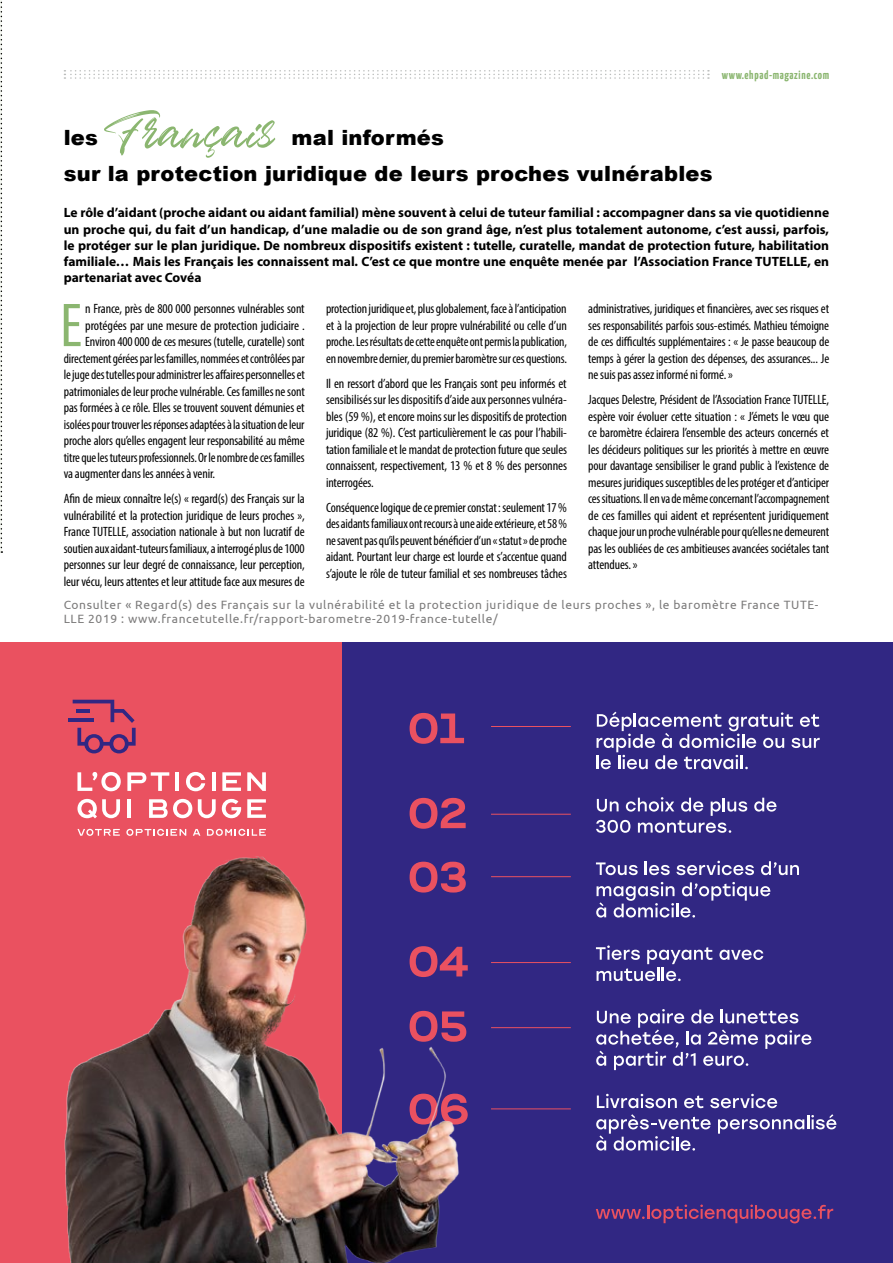
<style>
.page{position:relative;width:893px;height:1263px;background:#fff}
.page>*{position:absolute;margin:0;border:0;box-sizing:border-box;transform-origin:0 0}
.t1{font:90px "Badass Moon";letter-spacing:.01em;color:#8bb670}
.t2{font:condensed 62.4px "Myriad Pro";color:#8bb670}
.t3{font:900 21px/36px "Arial";letter-spacing:.01em;color:#000}
.t4{font:condensed 13.5px/16.5px "Myriad Pro";letter-spacing:-.01em;color:#000;text-align:justify}
.t5{font:700 13.5px/16.2px "Myriad Pro";color:#000;text-align:justify}
.copyrights{font:12px/14.4px "Ubuntu";letter-spacing:.05em;color:#7c7b7b}
.t6{font:700 12px "Yanone Kaffeesatz";letter-spacing:.05em;color:#8bb670}
</style>
<div class="page">
<svg style="left:0;top:0;width:2px;height:553px"></svg>
<svg style="left:64px;top:70px;width:645px;height:9px"></svg>
<div style="left:341px;top:642px;width:552px;height:621px;background:#312783"></div>
<div style="left:0;top:642px;width:341px;height:621px;background:#ea5160"></div>
<svg style="left:410px;top:713px;width:54px;height:31px"></svg>
<svg style="left:410px;top:798px;width:56px;height:14px"></svg>
<svg style="left:77px;top:799px;width:43px;height:13px"></svg>
<hr style="left:127px;top:799px;width:4px;height:19px;background:#fff">
<svg style="left:149px;top:799px;width:43px;height:13px"></svg>
<svg style="left:198px;top:799px;width:18px;height:13px"></svg>
<svg style="left:222px;top:799px;width:19px;height:13px"></svg>
<svg style="left:247px;top:799px;width:19px;height:13px"></svg>
<svg style="left:77px;top:772px;width:44px;height:19px"></svg>
<svg style="left:127px;top:772px;width:42px;height:19px"></svg>
<hr style="left:176px;top:772px;width:3px;height:19px;background:#fff">
<svg style="left:186px;top:772px;width:19px;height:19px"></svg>
<hr style="left:212px;top:772px;width:4px;height:19px;background:#fff">
<svg style="left:247px;top:772px;width:19px;height:19px"></svg>
<svg style="left:222px;top:772px;width:19px;height:19px"></svg>
<svg style="left:73px;top:700px;width:63px;height:53px"></svg>
<hr style="left:77px;top:709px;width:13px;height:4px;background:#312783">
<hr style="left:69px;top:718px;width:25px;height:4px;background:#312783">
<img style="left:64px;top:812px;width:484px;height:451px">
<svg style="left:596px;top:1204px;width:237px;height:20px"></svg>
<hr style="left:491px;top:726px;width:80px;height:1px;background:#ea5160">
<hr style="left:491px;top:814px;width:80px;height:1px;background:#ea5160">
<hr style="left:491px;top:876px;width:80px;height:1px;background:#ea5160">
<hr style="left:491px;top:962px;width:80px;height:1px;background:#ea5160">
<hr style="left:491px;top:1027px;width:80px;height:1px;background:#ea5160">
<hr style="left:491px;top:1108px;width:80px;height:1px;background:#ea5160">
<svg style="left:597px;top:712px;width:223px;height:57px"></svg>
<svg style="left:754px;top:798px;width:23px;height:14px"></svg>
<svg style="left:596px;top:797px;width:151px;height:36px"></svg>
<svg style="left:596px;top:862px;width:42px;height:13px"></svg>
<svg style="left:645px;top:861px;width:25px;height:14px"></svg>
<svg style="left:676px;top:861px;width:78px;height:14px"></svg>
<svg style="left:761px;top:861px;width:38px;height:14px"></svg>
<svg style="left:596px;top:882px;width:174px;height:35px"></svg>
<svg style="left:719px;top:950px;width:44px;height:10px"></svg>
<svg style="left:596px;top:945px;width:117px;height:36px"></svg>
<svg style="left:596px;top:1009px;width:216px;height:61px"></svg>
<svg style="left:597px;top:1094px;width:80px;height:14px"></svg>
<svg style="left:684px;top:1095px;width:19px;height:13px"></svg>
<svg style="left:710px;top:1094px;width:67px;height:14px"></svg>
<svg style="left:718px;top:1114px;width:119px;height:20px"></svg>
<svg style="left:596px;top:1114px;width:115px;height:36px"></svg>
<p class="t6" style="left:722px;top:67px;width:109px">www.ehpad-magazine.com</p>
<p class="t1" style="left:105px;top:61px;width:171px">Français</p>
<p class="t3" style="left:64px;top:119px;width:650px;text-indent:228px">mal informés<br>sur la protection juridique de leurs proches vulnérables</p>
<p class="t5" style="left:64px;top:204px;width:767px">Le rôle d’aidant (proche aidant ou aidant familial) mène souvent à celui de tuteur familial : accompagner dans sa vie quotidienne un proche qui, du fait d’un handicap, d’une maladie ou de son grand âge, n’est plus totalement autonome, c’est aussi, parfois, le protéger sur le plan juridique. De nombreux dispositifs existent : tutelle, curatelle, mandat de protection future, habilitation familiale… Mais les Français les connaissent mal. C’est ce que montre une enquête menée par l’Association France TUTELLE, en partenariat avec Covéa</p>
<p class="t2" style="left:60px;top:288px;width:24px">E</p>
<p class="t4" style="left:85px;top:300px;width:221px">n France, près de 800 000 personnes vulnérables sont</p>
<p class="t3" style="left:64px;top:119px;width:36px">les</p>
<p class="t4" style="left:588px;top:300px;width:242px">administratives, juridiques et financières, avec ses risques et ses responsabilités parfois sous-estimés. Mathieu témoigne de ces difficultés supplémentaires : « Je passe beaucoup de temps à gérer la gestion des dépenses, des assurances... Je ne suis pas assez informé ni formé. »</p>
<p class="t4" style="left:588px;top:391px;width:243px">Jacques Delestre, Président de l’Association France TUTELLE, espère voir évoluer cette situation : « J’émets le vœu que ce baromètre éclairera l’ensemble des acteurs concernés et les décideurs politiques sur les priorités à mettre en œuvre pour davantage sensibiliser le grand public à l’existence de mesures juridiques susceptibles de les protéger et d’anticiper ces situations. Il en va de même concernant l’accompagnement de ces familles qui aident et représentent juridiquement chaque jour un proche vulnérable pour qu’elles ne demeurent pas les oubliées de ces ambitieuses avancées sociétales tant attendues. »</p>
<p class="copyrights" style="left:64px;top:597px;width:756px">Consulter « Regard(s) des Français sur la vulnérabilité et la protection juridique de leurs proches », le baromètre France TUTE-<br>LLE 2019 : www.francetutelle.fr/rapport-barometre-2019-france-tutelle/</p>
<p class="t4" style="left:326px;top:300px;width:242px">protection juridique et, plus globalement, face à l’anticipation et à la projection de leur propre vulnérabilité ou celle d’un proche. Les résultats de cette enquête ont permis la publication, en novembre dernier, du premier baromètre sur ces questions.</p>
<p class="t4" style="left:326px;top:375px;width:243px">Il en ressort d’abord que les Français sont peu informés et sensibilisés sur les dispositifs d’aide aux personnes vulnéra&shy;bles (59 %), et encore moins sur les dispositifs de protection juridique (82 %). C’est particulièrement le cas pour l’habili&shy;tation familiale et le mandat de protection future que seules connaissent, respectivement, 13 % et 8 % des personnes interrogées.</p>
<p class="t4" style="left:326px;top:499px;width:243px">Conséquence logique de ce premier constat : seulement 17 % des aidants familiaux ont recours à une aide extérieure, et 58 % ne savent pas qu’ils peuvent bénéficier d’un « statut » de proche aidant. Pourtant leur charge est lourde et s’accentue quand s’ajoute le rôle de tuteur familial et ses nombreuses tâches</p>
<p class="t4" style="left:85px;top:317px;width:221px">protégées par une mesure de protection judiciaire .</p>
<p class="t4" style="left:85px;top:333px;width:221px">Environ 400 000 de ces mesures (tutelle, curatelle) sont</p>
<p class="t4" style="left:64px;top:350px;width:242px">directement gérées par les familles, nommées et contrôlées par</p>
<p class="t4" style="left:64px;top:366px;width:242px">le juge des tutelles pour administrer les affaires personnelles et</p>
<p class="t4" style="left:64px;top:383px;width:242px">patrimoniales de leur proche vulnérable. Ces familles ne sont</p>
<p class="t4" style="left:64px;top:399px;width:242px">pas formées à ce rôle. Elles se trouvent souvent démunies et</p>
<p class="t4" style="left:64px;top:416px;width:242px">isolées pour trouver les réponses adaptées à la situation de leur</p>
<p class="t4" style="left:64px;top:432px;width:242px">proche alors qu’elles engagent leur responsabilité au même</p>
<p class="t4" style="left:64px;top:449px;width:242px">titre que les tuteurs professionnels. Or le nombre de ces familles</p>
<p class="t4" style="left:64px;top:465px;width:153px">va augmenter dans les années à venir.</p>
<p class="t4" style="left:64px;top:490px;width:243px">Afin de mieux connaître le(s) « regard(s) des Français sur la vulnérabilité et la protection juridique de leurs proches », France TUTELLE, association nationale à but non lucratif de soutien aux aidant-tuteurs familiaux, a interrogé plus de 1000 personnes sur leur degré de connaissance, leur perception, leur vécu, leurs attentes et leur attitude face aux mesures de</p>
</div>
